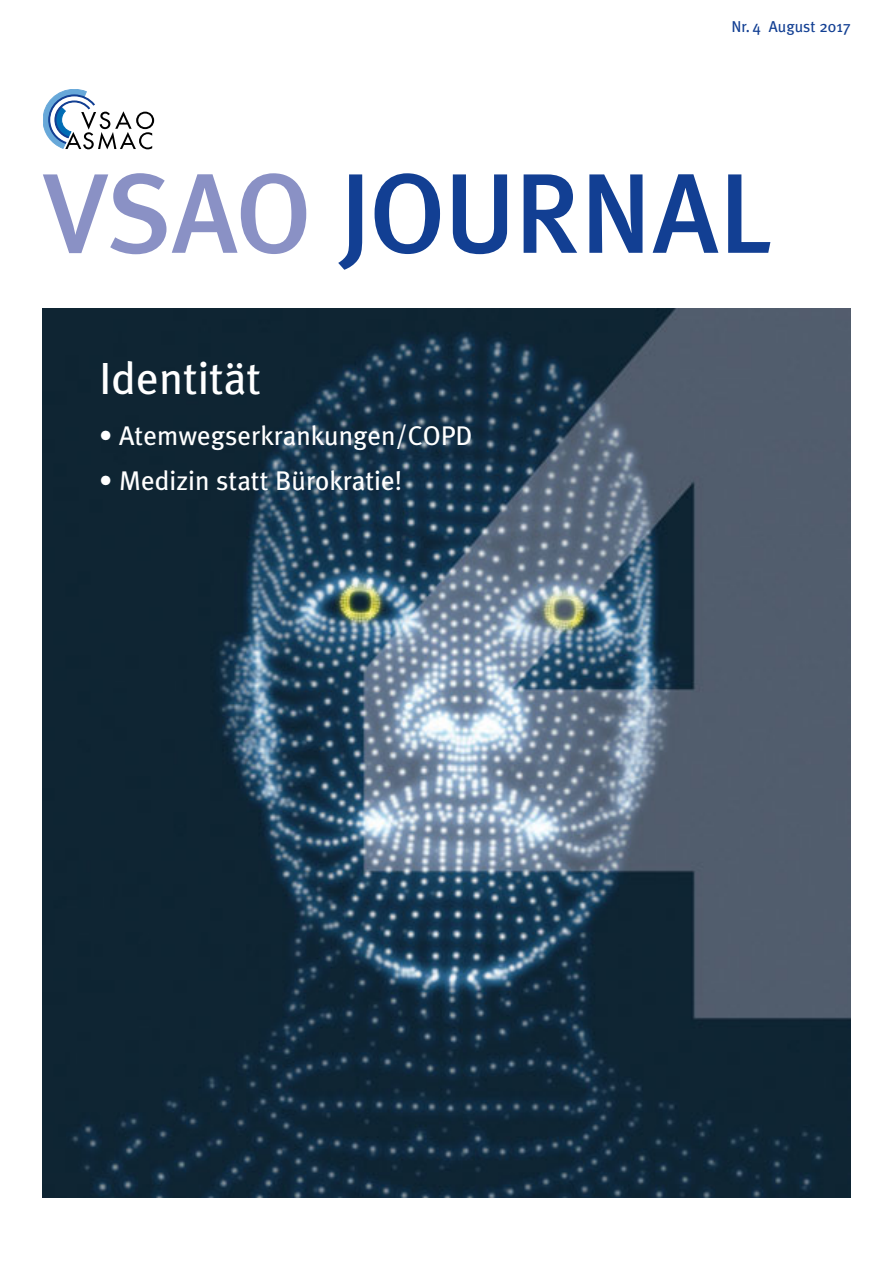
<style>
.page{position:relative;width:893px;height:1263px;background:#fff}
.page>*{position:absolute;margin:0;border:0;box-sizing:border-box;transform-origin:0 0}
.t1{font:113.25px "Qjjpjl Meta Plus Medium Caps";letter-spacing:-.015em;color:#123f93}
.t2{font:45px "Lrfwcg Meta Plus";color:#fff}
.t3{font:27px "Lrfwcg Meta Plus";color:#fff}
.t4{font:15.75px "Lrfwcg Meta Plus";color:#123f93}
.s1{color:#8a91c5}
</style>
<div class="page">
<img style="left:43px;top:308px;width:808px;height:889px">
<svg style="left:43px;top:89px;width:111px;height:60px"></svg>
<p class="t4" style="left:731px;top:17px;width:121px">Nr. 4 August 2017</p>
<h1 class="t1" style="left:43px;top:148px;width:730px"><span class="s1">VSAO</span> JOURNAL</h1>
<h2 class="t2" style="left:99px;top:352px;width:164px">Identität</h2>
<p class="t3" style="left:99px;top:420px;width:375px">• Atemwegserkrankungen/COPD</p>
<p class="t3" style="left:99px;top:465px;width:305px">• Medizin statt Bürokratie!</p>
</div>
